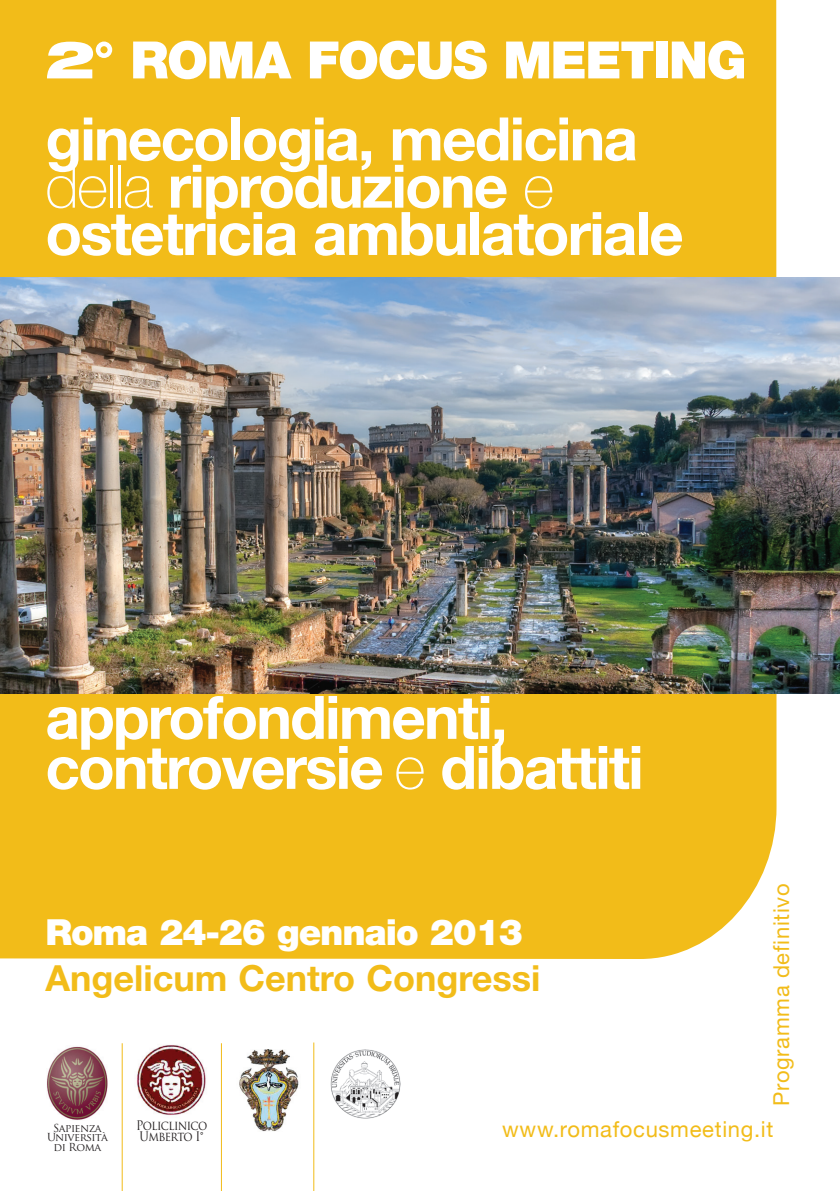
<style>
.page{position:relative;width:840px;height:1191px;background:#fff}
.page>*{position:absolute;margin:0;border:0;box-sizing:border-box;transform-origin:0 0}
.t1{font:700 60px/47.2px "Helvetica Neue";letter-spacing:-.03em;color:#fff}
.t2{font:900 51.6px "Helvetica Neue";letter-spacing:-.03em;color:#fff}
.t3{font:700 36px "Helvetica Neue";color:#f2bc19}
.t4{font:900 36px "Helvetica Neue";letter-spacing:-.03em;color:#fff}
.t5{font:22px "Helvetica Neue";letter-spacing:.03em;color:#f2bc19}
.t6{font:22px "Helvetica Neue";letter-spacing:.03em;color:#f2bc19}
.t7{font:12.8px/11.4px "Trajan Pro";letter-spacing:-.055em;color:#231f20;scale:.89 1}
.t8{font:10.8px/9.6px "Trajan Pro";letter-spacing:-.045em;color:#231f20;text-align:center}
.s1{font-stretch:expanded}
.s2{font-weight:100}
</style>
<div class="page">
<div style="left:0;top:0;width:776px;height:959px;background:#f2bc19"></div>
<img style="left:0;top:278px;width:839px;height:416px">
<hr style="left:313px;top:1042px;width:1px;height:149px;background:#f2bc19">
<hr style="left:221px;top:1043px;width:1px;height:148px;background:#f2bc19">
<hr style="left:122px;top:1043px;width:1px;height:148px;background:#f2bc19">
<img style="left:47px;top:1046px;width:61px;height:74px">
<img style="left:137px;top:1045px;width:69px;height:70px">
<img style="left:239px;top:1049px;width:60px;height:82px">
<img style="left:330px;top:1049px;width:70px;height:69px">
<p class="t2" style="left:45px;top:29px;width:702px"><span class="s1">2°</span> ROMA FOCUS MEETING</p>
<p class="t1" style="left:45px;top:114px;width:639px">ginecologia, medicina <span class="s2">della</span> riproduzione <span class="s2">e </span>ostetricia ambulatoriale</p>
<p class="t1" style="left:45px;top:691px;width:599px;line-height:50px">approfondimenti, controversie <span class="s2">e</span> dibattiti</p>
<p class="t4" style="left:45px;top:910px;width:478px">Roma 24-26 gennaio 2013</p>
<p class="t3" style="left:45px;top:955px;width:496px">Angelicum Centro Congressi</p>
<p class="t6" style="left:767px;top:1106px;width:224px;rotate:-90deg">Programma definitivo</p>
<p class="t8" style="left:47px;top:1122px;width:62px">Sapienza<br>Università di Roma</p>
<p class="t7" style="left:136px;top:1119px;width:82px">Policlinico<br>Umberto I°</p>
<p class="t5" style="left:502px;top:1110px;width:272px">www.romafocusmeeting.it</p>
</div>
